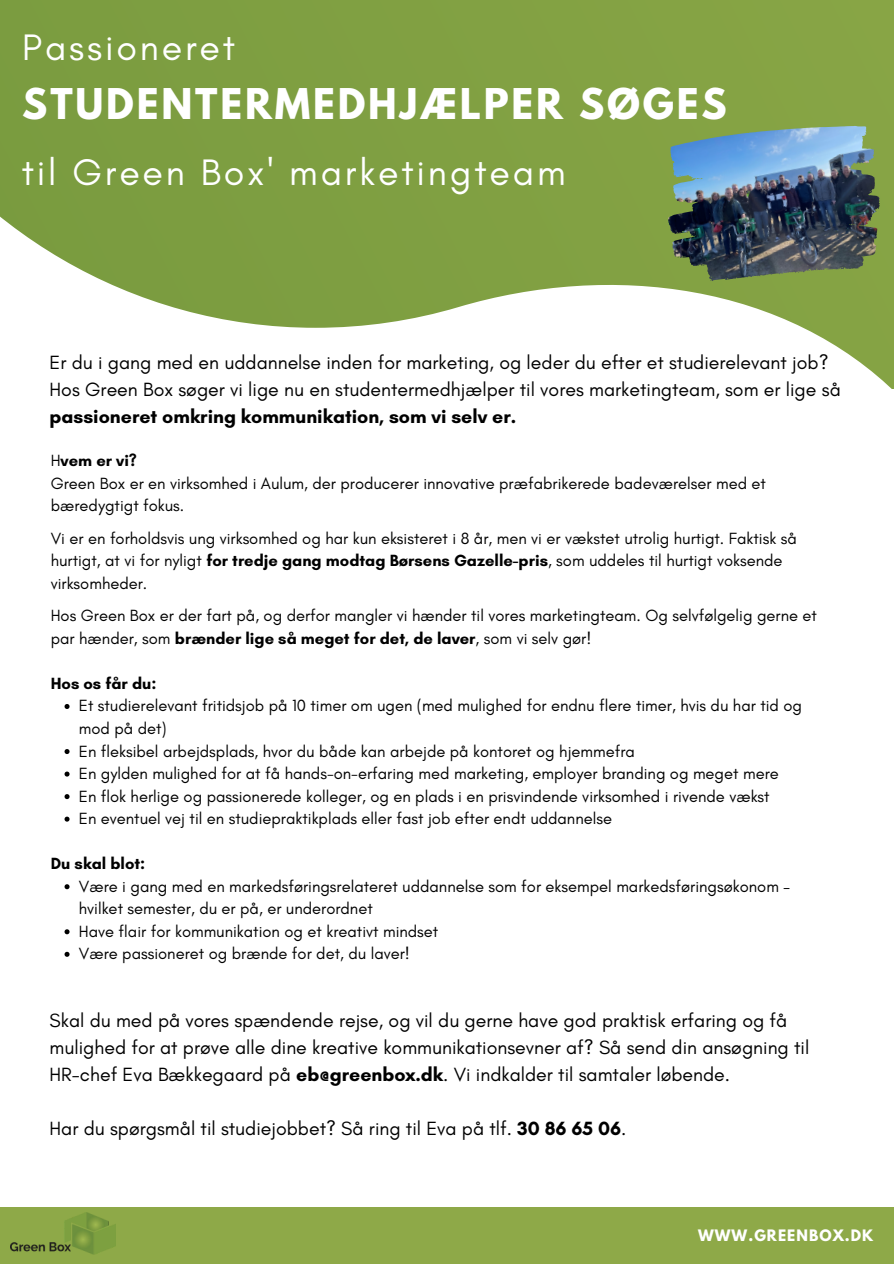
<style>
.page{position:relative;width:894px;height:1264px;background:#fff}
.page>*{position:absolute;margin:0;border:0;box-sizing:border-box;transform-origin:0 0}
.t1{font:37.5px "Glacial Indifference";letter-spacing:.075em;color:#fff}
.t2{font:700 37.5px "League Spartan";letter-spacing:.075em;color:#fff}
.t3{font:19.5px/27px "Glacial Indifference";color:#000}
.t4{font:700 19.5px "Glacial Indifference";color:#000}
.t5{font:16.5px/22.5px "Glacial Indifference";color:#000}
.t6{font:700 16.5px "Glacial Indifference";color:#000}
.t7{font:700 13.95px "League Spartan";letter-spacing:.075em;color:#fff}
.s1{font-weight:700}
</style>
<div class="page">
<div style="left:0;top:1206px;width:893px;height:57px;background:#8ea948"></div>
<svg style="left:0;top:0;width:893px;height:389px;fill:#81a143"></svg>
<img style="left:11px;top:1212px;width:105px;height:42px">
<svg style="left:64px;top:704px;width:5px;height:5px"></svg>
<svg style="left:64px;top:749px;width:5px;height:5px"></svg>
<svg style="left:64px;top:771px;width:5px;height:5px"></svg>
<svg style="left:64px;top:794px;width:5px;height:5px"></svg>
<svg style="left:64px;top:816px;width:5px;height:5px"></svg>
<svg style="left:64px;top:884px;width:5px;height:5px"></svg>
<svg style="left:64px;top:929px;width:5px;height:5px"></svg>
<svg style="left:64px;top:951px;width:5px;height:5px"></svg>
<img style="left:848px;top:134px;width:31px;height:68px">
<h1 class="t1" style="left:22px;top:25px;width:214px">Passioneret</h1>
<h1 class="t2" style="left:22px;top:85px;width:705px">STUDENTERMEDHJÆLPER SØGES</h1>
<h1 class="t1" style="left:22px;top:149px;width:545px">til Green Box' marketingteam</h1>
<p class="t3" style="left:50px;top:349px;width:792px">Er du i gang med en uddannelse inden for marketing, og leder du efter et studierelevant job?<br>Hos Green Box søger vi lige nu en studentermedhjælper til vores marketingteam, som er lige så</p>
<p class="t4" style="left:50px;top:404px;width:468px">passioneret omkring kommunikation, som vi selv er.</p>
<p class="t5" style="left:51px;top:449px;width:716px">H<span class="s1">vem er vi?<br></span>Green Box er en virksomhed i Aulum, der producerer innovative præfabrikerede badeværelser med et bæredygtigt fokus.</p>
<p class="t5" style="left:51px;top:526px;width:747px">Vi er en forholdsvis ung virksomhed og har kun eksisteret i 8 år, men vi er vækstet utrolig hurtigt. Faktisk så hurtigt, at vi for nyligt <span class="s1">for tredje gang modtag Børsens Gazelle-pris</span>, som uddeles til hurtigt voksende virksomheder.</p>
<p class="t5" style="left:51px;top:604px;width:767px">Hos Green Box er der fart på, og derfor mangler vi hænder til vores marketingteam. Og selvfølgelig gerne et par hænder, som <span class="s1">brænder lige så meget for det, de laver</span>, som vi selv gør!</p>
<p class="t6" style="left:51px;top:673px;width:107px">Hos os får du:</p>
<p class="t5" style="left:79px;top:694px;width:724px">Et studierelevant fritidsjob på 10 timer om ugen (med mulighed for endnu flere timer, hvis du har tid og mod på det)<br>En fleksibel arbejdsplads, hvor du både kan arbejde på kontoret og hjemmefra<br>En gylden mulighed for at få hands-on-erfaring med marketing, employer branding og meget mere<br>En flok herlige og passionerede kolleger, og en plads i en prisvindende virksomhed i rivende vækst<br>En eventuel vej til en studiepraktikplads eller fast job efter endt uddannelse</p>
<p class="t6" style="left:51px;top:853px;width:96px">Du skal blot:</p>
<p class="t5" style="left:79px;top:874px;width:712px">Være i gang med en markedsføringsrelateret uddannelse som for eksempel markedsføringsøkonom – hvilket semester, du er på, er underordnet<br>Have flair for kommunikation og et kreativt mindset<br>Være passioneret og brænde for det, du laver!</p>
<p class="t3" style="left:50px;top:1006px;width:761px">Skal du med på vores spændende rejse, og vil du gerne have god praktisk erfaring og få mulighed for at prøve alle dine kreative kommunikationsevner af? Så send din ansøgning til<br>HR-chef Eva Bækkegaard på <span class="s1">eb@greenbox.dk</span>. Vi indkalder til samtaler løbende.</p>
<p class="t3" style="left:50px;top:1114px;width:578px">Har du spørgsmål til studiejobbet? Så ring til Eva på tlf. <span class="s1">30 86 65 06</span>.</p>
<p class="t7" style="left:698px;top:1228px;width:176px">WWW.GREENBOX.DK</p>
</div>
